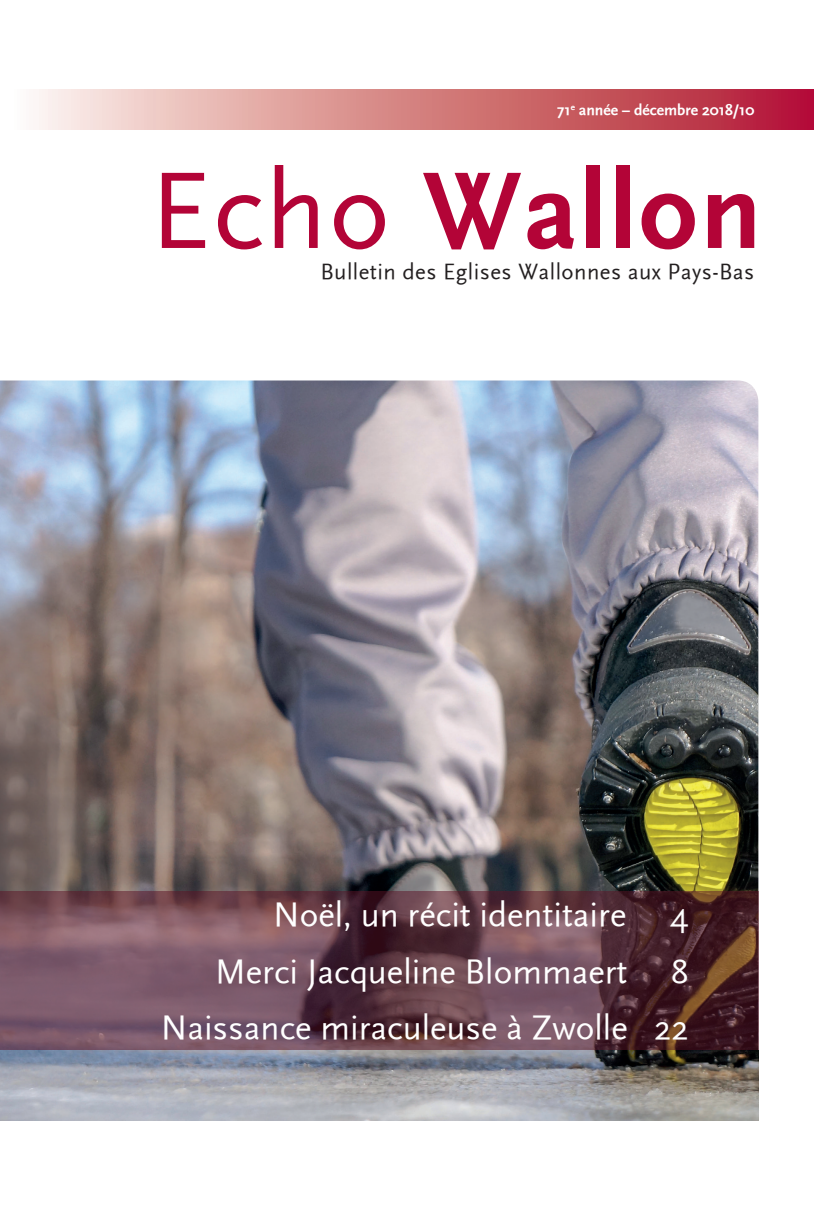
<style>
.page{position:relative;width:814px;height:1211px;background:#fff}
.page>*{position:absolute;margin:0;border:0;box-sizing:border-box;transform-origin:0 0}
._1_Echo_Wallon{font:700 113.75px "Scala Sans";letter-spacing:.02em;color:#b30437}
._1_Au_sommaire{font:35px "Scala Sans";color:#fff}
._1_Bulletin_des_EW{font:22.75px "Scala Sans";letter-spacing:.02em;color:#231f20}
._1_Date_de_publicati{font:700 15.75px "Scala Sans";color:#fff}
.s1{font-weight:400}
</style>
<div class="page">
<img style="left:0;top:380px;width:758px;height:511px">
<svg style="left:39px;top:89px;width:775px;height:40px;background:#d48084"></svg>
<svg style="left:0;top:891px;width:758px;height:159px;background:#68444f"></svg>
<img style="left:0;top:1050px;width:758px;height:69px">
<p class="_1_Date_de_publicati" style="left:557px;top:101px;width:199px">71<sup>e</sup> année – décembre 2018/10</p>
<p class="_1_Echo_Wallon" style="left:149px;top:150px;width:614px"><span class="s1">Echo</span> Wallon</p>
<p class="_1_Bulletin_des_EW" style="left:320px;top:260px;width:435px">Bulletin des Eglises Wallonnes aux Pays-Bas</p>
<p class="_1_Au_sommaire" style="left:273px;top:896px;width:355px">Noël, un récit identitaire</p>
<p class="_1_Au_sommaire" style="left:670px;top:896px;width:20px">4</p>
<p class="_1_Au_sommaire" style="left:215px;top:952px;width:414px">Merci Jacqueline Blommaert</p>
<p class="_1_Au_sommaire" style="left:671px;top:952px;width:19px">8</p>
<p class="_1_Au_sommaire" style="left:161px;top:1008px;width:529px">Naissance miraculeuse à Zwolle 22</p>
</div>
